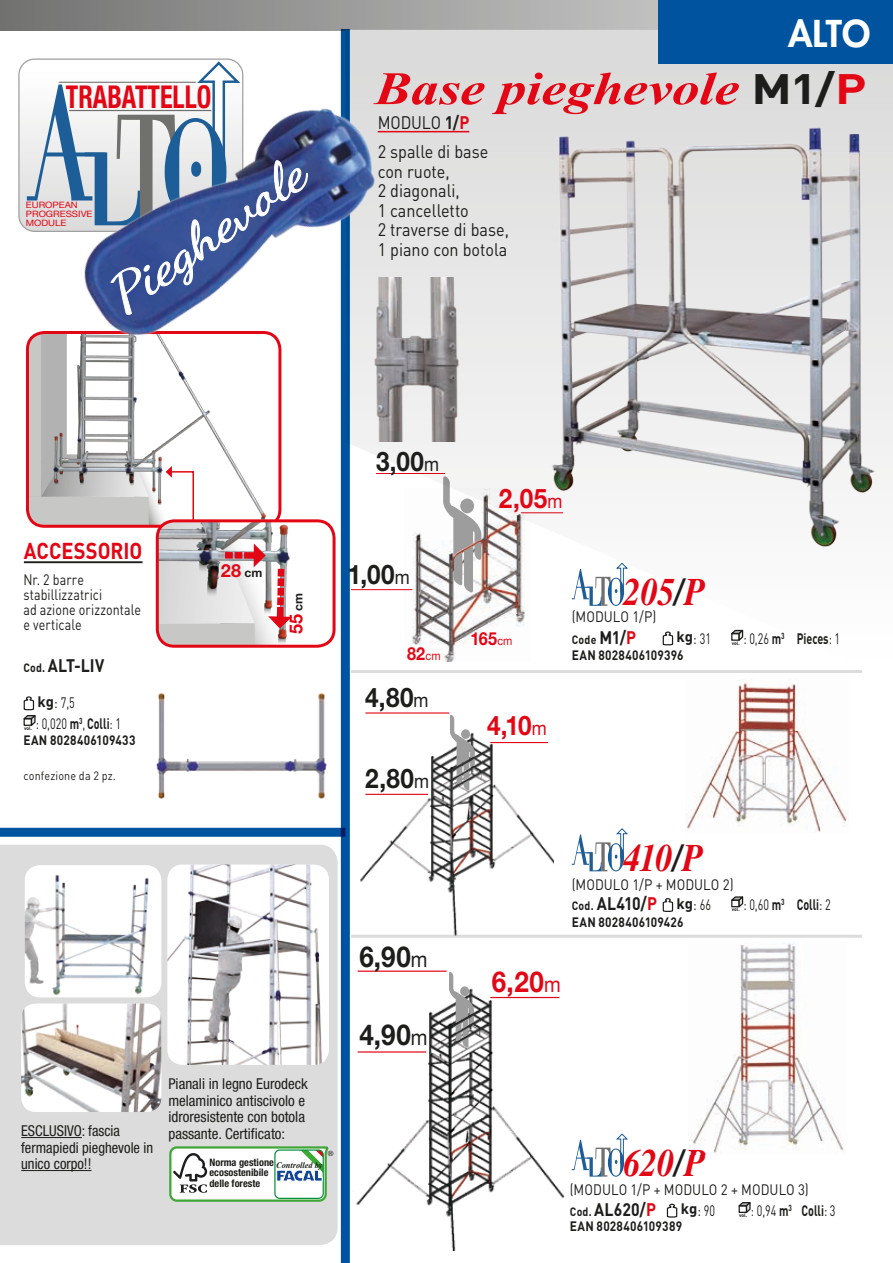
<style>
.page{position:relative;width:893px;height:1263px;background:#fff}
.page>*{position:absolute;margin:0;border:0;box-sizing:border-box;transform-origin:0 0}
.t1{font:49.5px "Dancing Script OT";color:#fff;scale:1.26 1}
.t2{font:italic 700 46.5px "Times New Roman";letter-spacing:-.005em;color:#e30614;scale:1.19 1}
.t3{font:italic 700 39px "Times LT Std";letter-spacing:-.01em;color:#e30614;scale:.88 1}
.t4{font:800 36px "Futura Std";color:#fff}
.t5{font:700 condensed 31.5px "Helvetica Neue LT Std";color:#e30614;scale:.83 1}
.t6{font:700 28.8px "Helvetica Neue LT Std";color:#1d1d1b;scale:.9 1}
.t7{font:700 28.8px "Helvetica Neue LT Std";color:#e30614;scale:.9 1}
.t8{font:700 27px "Helvetica Neue LT Std";letter-spacing:.025em;color:#1d1d1b;scale:.9 1}
.t9{font:700 27px "Helvetica Neue LT Std";color:#e30614;scale:.9 1}
.t10{font:700 22.8px "DIN Pro";color:#e30614;scale:.88 1}
.t11{font:700 18.15px "Helvetica Neue LT Std";color:#e30614}
.t12{font:18px/19.5px "DIN Pro";color:#1d1d1b;scale:.9 1}
.t13{font:700 18px "DIN Pro";letter-spacing:.01em;color:#1d1d1b;scale:.88 1}
.t14{font:700 18px "Helvetica Neue LT Std";color:#e30614;scale:.9 1}
.t15{font:18px "DIN Pro";color:#1d1d1b;scale:.88 1}
.t16{font:condensed 15px/16.5px "Helvetica Neue LT Std";color:#1d1d1b}
.t17{font:15px "DIN Pro";letter-spacing:.005em;color:#1d1d1b;scale:.72 1}
.t18{font:15px "DIN Pro";letter-spacing:.005em;color:#1d1d1b;scale:.88 1}
.t19{font:15px/14.9px "DIN Pro";letter-spacing:.005em;color:#1d1d1b;scale:.83 1}
.t20{font:15px "DIN Pro";letter-spacing:.005em;color:#1d1d1b;scale:.8 1}
.t21{font:700 13.5px "DIN Pro";letter-spacing:.02em;color:#1d1d1b;scale:.88 1}
.t22{font:12px "DIN Pro";letter-spacing:.015em;color:#1d1d1b;scale:.9 1}
.t23{font:700 12px "DIN Pro";color:#1d1d1b;scale:.88 1}
.t24{font:700 condensed 10.35px/10.4px "Helvetica Neue LT Std";color:#1d1d1b}
.t25{font:8.85px/8.6px "Helvetica Neue LT Std";color:#e30614;scale:1.09 1}
.t26{font:7.2px "Helvetica Neue LT Std";color:#1d1d1b}
.t27{font:700 4.95px "DIN Pro";letter-spacing:-.005em;color:#1d1d1b}
.s1{font-family:"DIN Pro";font-style:normal;font-size:42px;color:#1d1d1b}
.s2{font-family:"DIN Pro";font-style:normal;font-size:42px}
.s3{font-weight:700}
.s4{font-weight:700;color:#e30614}
.s5{font-size:12px}
.s6{font-size:12px;color:#1d1d1b}
.s7{font-weight:400;font-size:19.5px}
.s8{font-weight:400;font-size:12px}
.s9{font-weight:400;font-size:21.6px}
.s10{color:#1d1d1b}
.s11{font-size:18px}
.s12{font-size:18px;color:#e30614}
.s13{color:#e30614}
.s14{font-size:15px}
.s15{font-weight:400;font-size:15px}
</style>
<div class="page">
<svg style="left:0;top:0;width:658px;height:31px;background:#a5a4a4"></svg>
<img style="left:356px;top:995px;width:209px;height:255px">
<svg style="left:449px;top:972px;width:25px;height:76px"></svg>
<hr style="left:358px;top:970px;width:89px;height:2px;background:#e30614">
<hr style="left:490px;top:997px;width:69px;height:1px;background:#e30614">
<hr style="left:358px;top:1051px;width:68px;height:1px;background:#e30614">
<svg style="left:351px;top:30px;width:542px;height:632px"></svg>
<hr style="left:351px;top:670px;width:511px;height:3px;background:#dcdcdc">
<hr style="left:351px;top:935px;width:511px;height:3px;background:#dcdcdc">
<svg style="left:662px;top:898px;width:11px;height:14px"></svg>
<svg style="left:731px;top:896px;width:12px;height:12px"></svg>
<svg style="left:662px;top:631px;width:11px;height:14px"></svg>
<svg style="left:731px;top:630px;width:12px;height:13px"></svg>
<svg style="left:667px;top:1203px;width:11px;height:14px"></svg>
<svg style="left:738px;top:1202px;width:13px;height:11px"></svg>
<svg style="left:572px;top:828px;width:56px;height:43px"></svg>
<svg style="left:572px;top:1133px;width:56px;height:44px"></svg>
<svg style="left:572px;top:562px;width:56px;height:44px"></svg>
<img style="left:361px;top:738px;width:192px;height:198px">
<svg style="left:450px;top:715px;width:25px;height:76px"></svg>
<hr style="left:365px;top:712px;width:84px;height:1px;background:#e30614">
<hr style="left:365px;top:794px;width:63px;height:1px;background:#e30614">
<hr style="left:490px;top:742px;width:58px;height:1px;background:#e30614">
<img style="left:687px;top:679px;width:162px;height:153px">
<img style="left:689px;top:942px;width:155px;height:211px">
<img style="left:404px;top:488px;width:126px;height:173px">
<svg style="left:443px;top:476px;width:38px;height:117px"></svg>
<hr style="left:521px;top:512px;width:42px;height:1px;background:#e30614">
<hr style="left:376px;top:473px;width:69px;height:1px;background:#e30614">
<hr style="left:351px;top:589px;width:61px;height:1px;background:#e30614">
<div style="left:0;top:845px;width:338px;height:400px;background:#dcdcdc"></div>
<div style="left:25px;top:865px;width:136px;height:132px;background:#fff;border-radius:15px"></div>
<img style="left:25px;top:872px;width:136px;height:125px">
<div style="left:341px;top:29px;width:9px;height:1234px;background:#00549f"></div>
<div style="left:0;top:828px;width:345px;height:9px;background:#00549f"></div>
<img style="left:167px;top:864px;width:162px;height:201px">
<img style="left:21px;top:1003px;width:140px;height:109px">
<img style="left:156px;top:693px;width:171px;height:106px">
<div style="left:156px;top:519px;width:180px;height:129px;border:3px solid #e30614;border-radius:17px"></div>
<svg style="left:28px;top:462px;width:286px;height:184px"></svg>
<img style="left:9px;top:8px;width:450px;height:454px">
<svg style="left:19px;top:59px;width:289px;height:257px"></svg>
<hr style="left:378px;top:131px;width:91px;height:1px;background:#e30614">
<img style="left:534px;top:124px;width:348px;height:429px">
<img style="left:361px;top:277px;width:114px;height:164px">
<div style="left:658px;top:0;width:235px;height:64px;background:#00549f"></div>
<hr style="left:24px;top:561px;width:119px;height:2px;background:#1d1d1b">
<svg style="left:23px;top:696px;width:13px;height:30px"></svg>
<hr style="left:21px;top:1137px;width:61px;height:1px;background:#1d1d1b">
<hr style="left:21px;top:1170px;width:70px;height:1px;background:#1d1d1b">
<svg style="left:168px;top:1145px;width:161px;height:58px"></svg>
<h3 class="t5" style="left:66px;top:77px;width:177px">TRABATTELLO</h3>
<p class="t25" style="left:26px;top:201px;width:63px">EUROPEAN<br>PROGRESSIVE<br>MODULE</p>
<h1 class="t1" style="left:98px;top:274px;width:183px;rotate:-35deg">Pieghevole</h1>
<h3 class="t4" style="left:788px;top:11px;width:84px">ALTO</h3>
<h2 class="t2" style="left:375px;top:56px;width:415px">Base pieghevole <span class="s1">M1/</span><span class="s2">P</span></h2>
<p class="t12" style="left:378px;top:141px;width:147px">2 spalle di base con ruote,<br>2 diagonali,<br>1 cancelletto<br>2 traverse di base,<br>1 piano con botola</p>
<p class="t15" style="left:378px;top:110px;width:106px">MODULO <span class="s3">1/</span><span class="s4">P</span></p>
<h3 class="t10" style="left:24px;top:535px;width:136px">ACCESSORIO</h3>
<p class="t19" style="left:23px;top:572px;width:143px">Nr. 2 barre stabillizzatrici<br>ad azione orizzontale e verticale</p>
<p class="t13" style="left:23px;top:654px;width:93px"><span class="s5">Cod.</span> ALT-LIV</p>
<p class="t20" style="left:37px;top:693px;width:48px"><span class="s3">kg</span>: 7,5</p>
<p class="t27" style="left:24px;top:724px;width:10px">vol.</p>
<p class="t17" style="left:36px;top:713px;width:120px">: 0,020 <span class="s3">m</span><sup>3</sup>,<span class="s3">Colli</span>: 1</p>
<p class="t21" style="left:23px;top:731px;width:129px">EAN 8028406109433</p>
<p class="t22" style="left:23px;top:768px;width:104px">confezione da 2 pz.</p>
<p class="t11" style="left:221px;top:559px;width:43px">28 <span class="s6">cm</span></p>
<p class="t11" style="left:285px;top:634px;width:43px;rotate:-90deg">55 <span class="s6">cm</span></p>
<h3 class="t8" style="left:376px;top:444px;width:72px">3,00<span class="s7">m</span></h3>
<h3 class="t8" style="left:348px;top:557px;width:70px">1,00<span class="s7">m</span></h3>
<p class="t14" style="left:407px;top:643px;width:39px">82<span class="s8">cm</span></p>
<h3 class="t8" style="left:365px;top:681px;width:72px">4,80<span class="s7">m</span></h3>
<h3 class="t8" style="left:365px;top:761px;width:73px">2,80<span class="s7">m</span></h3>
<p class="t16" style="left:168px;top:1075px;width:141px">Pianali in legno Eurodeck melaminico antiscivolo e idroresistente con botola</p>
<p class="t16" style="left:21px;top:1122px;width:100px">ESCLUSIVO: fascia</p>
<p class="t16" style="left:168px;top:1125px;width:118px">passante. Certificato:</p>
<p class="t16" style="left:21px;top:1139px;width:134px">fermapiedi pieghevole in unico corpo!!</p>
<p class="t26" style="left:328px;top:1149px;width:7px">®</p>
<p class="t24" style="left:209px;top:1157px;width:115px">Norma gestione <sub>Controlled</sub> <sub>by </sub>ecosostenibile<br>delle foreste</p>
<h3 class="t6" style="left:359px;top:939px;width:77px">6,90<span class="s9">m</span></h3>
<h3 class="t6" style="left:359px;top:1017px;width:77px">4,90<span class="s9">m</span></h3>
<h3 class="t9" style="left:499px;top:481px;width:72px">2,05<span class="s7">m</span></h3>
<p class="t14" style="left:470px;top:628px;width:48px">165<span class="s8">cm</span></p>
<h3 class="t9" style="left:487px;top:709px;width:68px">4,10<span class="s7">m</span></h3>
<h3 class="t3" style="left:623px;top:569px;width:94px">205<span class="s10">/</span>P</h3>
<p class="t18" style="left:572px;top:606px;width:98px">(MODULO 1/P)</p>
<p class="t23" style="left:572px;top:631px;width:75px">Code <span class="s11">M1/</span><span class="s12">P</span></p>
<p class="t20" style="left:676px;top:628px;width:45px"><span class="s3">kg</span>: 31</p>
<p class="t27" style="left:732px;top:639px;width:10px">vol.</p>
<p class="t17" style="left:743px;top:628px;width:136px">: 0,26 <span class="s3">m</span><sup>3</sup> <span class="s3">Pieces</span>: 1</p>
<p class="t21" style="left:572px;top:646px;width:129px">EAN 8028406109396</p>
<h3 class="t3" style="left:623px;top:835px;width:92px">410<span class="s10">/</span>P</h3>
<p class="t18" style="left:572px;top:874px;width:185px">(MODULO 1/P + MODULO 2)</p>
<p class="t13" style="left:572px;top:891px;width:160px"><span class="s5">Cod.</span> AL410/<span class="s13">P</span> <span class="s14">kg</span><span class="s15">: 66</span></p>
<p class="t27" style="left:732px;top:906px;width:10px">vol.</p>
<p class="t17" style="left:743px;top:894px;width:123px">: 0,60 <span class="s3">m</span><sup>3</sup> <span class="s3">Colli</span>: 2</p>
<p class="t21" style="left:572px;top:913px;width:129px">EAN 8028406109426</p>
<h3 class="t7" style="left:492px;top:964px;width:78px">6,20<span class="s9">m</span></h3>
<h3 class="t3" style="left:623px;top:1140px;width:94px">620<span class="s10">/</span>P</h3>
<p class="t18" style="left:570px;top:1179px;width:273px">(MODULO 1/P + MODULO 2 + MODULO 3)</p>
<p class="t13" style="left:570px;top:1197px;width:99px"><span class="s5">Cod.</span> AL620/<span class="s13">P</span></p>
<p class="t20" style="left:681px;top:1200px;width:45px"><span class="s3">kg</span>: 90</p>
<p class="t27" style="left:739px;top:1211px;width:10px">vol.</p>
<p class="t17" style="left:751px;top:1200px;width:119px">: 0,94 <span class="s3">m</span><sup>3</sup> <span class="s3">Colli</span>: 3</p>
<p class="t21" style="left:570px;top:1217px;width:129px">EAN 8028406109389</p>
</div>
